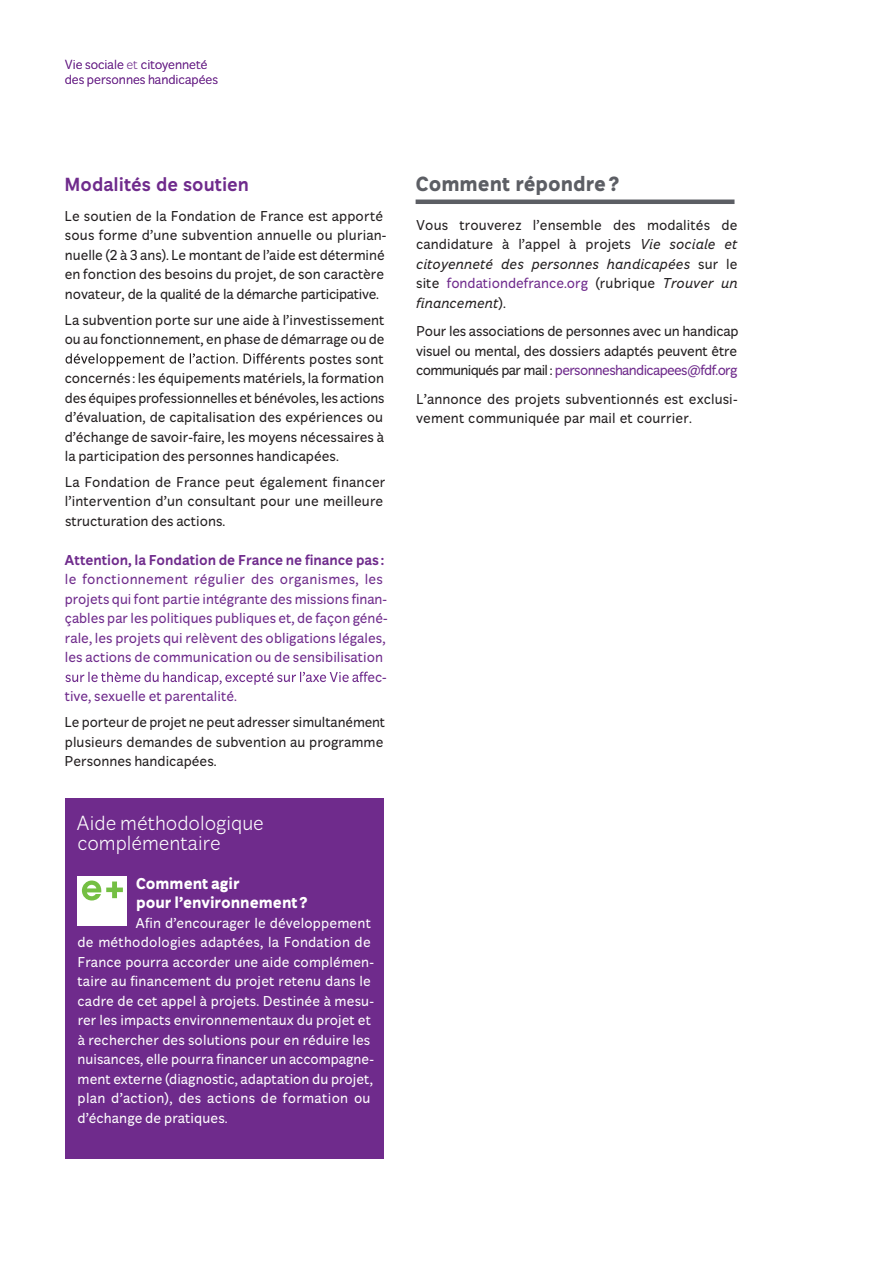
<style>
.page{position:relative;width:893px;height:1263px;background:#fff}
.page>*{position:absolute;margin:0;border:0;box-sizing:border-box;transform-origin:0 0}
.t1{font:300 21px/19.5px "Fondation Beta";color:#fff}
.t2{font:800 21px "Fondation Beta";color:#5c5e64}
.t3{font:700 19.5px "Fondation Beta";color:#6f2b8c}
.t4{font:800 16.2px/19.5px "Fondation Beta";color:#fff}
.t5{font:14.7px/19.5px "Fondation Beta";color:#231f20}
.t6{font:14.7px/19.5px "Fondation Beta";letter-spacing:.005em;color:#fff}
.t7{font:14.7px "Fondation Beta";color:#6f2b8c}
.t8{font:14.7px "Fondation Beta";letter-spacing:-.045em;color:#6f2b8c}
.t9{font:700 14.7px "Fondation Beta";color:#6f2b8c}
.t10{font:14.7px "Fondation Beta";letter-spacing:.02em;color:#6f2b8c}
.t11{font:300 13.5px/15px "Fondation Beta";color:#6f2b8c}
.s1{font-style:italic}
.s2{color:#6f2b8c}
.s3{color:#231f20}
</style>
<div class="page">
<svg style="left:66px;top:353px;width:199px;height:13px"></svg>
<svg style="left:66px;top:672px;width:302px;height:13px"></svg>
<div style="left:416px;top:199px;width:318px;height:5px;background:#5c5e64"></div>
<div style="left:65px;top:798px;width:319px;height:360px;background:#6f2b8c"></div>
<div style="left:78px;top:876px;width:49px;height:50px;background:#fff"></div>
<svg style="left:82px;top:880px;width:41px;height:20px"></svg>
<p class="t11" style="left:65px;top:57px;width:155px">Vie sociale et citoyenneté des personnes handicapées</p>
<h2 class="t3" style="left:65px;top:172px;width:186px">Modalités de soutien</h2>
<p class="t5" style="left:65px;top:206px;width:323px">Le soutien de la Fondation de France est apporté sous forme d’une subvention annuelle ou plurian&shy;nuelle (2 à 3 ans). Le montant de l’aide est déterminé en fonction des besoins du projet, de son caractère novateur, de la qualité de la démarche participative.</p>
<p class="t5" style="left:65px;top:310px;width:321px">La subvention porte sur une aide à l’investissement</p>
<p class="t5" style="left:65px;top:329px;width:321px">ou au fonctionnement, en phase de démarrage ou de</p>
<p class="t5" style="left:264px;top:349px;width:121px">érents postes sont</p>
<p class="t5" style="left:65px;top:368px;width:321px">concernés : les équipements matériels, la formation</p>
<p class="t5" style="left:65px;top:388px;width:321px">des équipes professionnelles et bénévoles, les actions</p>
<p class="t5" style="left:65px;top:407px;width:320px">d’évaluation, de capitalisation des expériences ou</p>
<p class="t5" style="left:65px;top:427px;width:321px">d’échange de savoir-faire, les moyens nécessaires à</p>
<p class="t5" style="left:65px;top:446px;width:275px">la participation des personnes handicapées.</p>
<p class="t5" style="left:65px;top:472px;width:322px">La Fondation de France peut également financer l’intervention d’un consultant pour une meilleure structuration des actions.</p>
<p class="t9" style="left:65px;top:551px;width:321px">Attention, la Fondation de France ne finance pas :</p>
<p class="t10" style="left:65px;top:570px;width:320px">le fonctionnement régulier des organismes, les</p>
<p class="t7" style="left:65px;top:590px;width:324px">projets qui font partie intégrante des missions finan-</p>
<p class="t7" style="left:65px;top:609px;width:324px">çables par les politiques publiques et, de façon géné-</p>
<p class="t7" style="left:65px;top:629px;width:322px">rale, les projets qui relèvent des obligations légales,</p>
<p class="t7" style="left:65px;top:648px;width:320px">les actions de communication ou de sensibilisation</p>
<p class="t7" style="left:367px;top:668px;width:21px">ec-</p>
<p class="t7" style="left:65px;top:687px;width:174px">tive, sexuelle et parentalité.</p>
<p class="t5" style="left:65px;top:713px;width:322px;text-align:justify">Le porteur de projet ne peut adresser simultanément plusieurs demandes de subvention au programme Personnes handicapées.</p>
<h1 class="t1" style="left:77px;top:814px;width:189px">Aide méthodologique complémentaire</h1>
<p class="t4" style="left:136px;top:874px;width:174px">Comment agir<br>pour l’environnement?</p>
<p class="t6" style="left:77px;top:913px;width:298px;text-indent:58px">Afin d’encourager le développement de méthodologies adaptées, la Fondation de France pourra accorder une aide complémen&shy;taire au financement du projet retenu dans le cadre de cet appel à projets. Destinée à mesu&shy;rer les impacts environnementaux du projet et à rechercher des solutions pour en réduire les nuisances, elle pourra financer un accompagne&shy;ment externe (diagnostic, adaptation du projet, plan d’action), des actions de formation ou d’échange de pratiques.</p>
<h1 class="t2" style="left:416px;top:170px;width:205px">Comment répondre?</h1>
<p class="t5" style="left:416px;top:215px;width:323px;text-align:justify">Vous trouverez l’ensemble des modalités de candidature à l’appel à projets <span class="s1">Vie sociale et citoyenneté des personnes handicapées</span> sur le site <span class="s2">fondationdefrance.org</span> (rubrique <span class="s1">Trouver un financement</span>).</p>
<p class="t5" style="left:416px;top:322px;width:324px">Pour les associations de personnes avec un handicap visuel ou mental, des dossiers adaptés peuvent être</p>
<p class="t5" style="left:416px;top:389px;width:323px">L’annonce des projets subventionnés est exclusi&shy;vement communiquée par mail et courrier.</p>
<p class="t8" style="left:416px;top:361px;width:323px"><span class="s3">communiqués par mail:</span> personneshandicapees@fdf.org</p>
</div>
